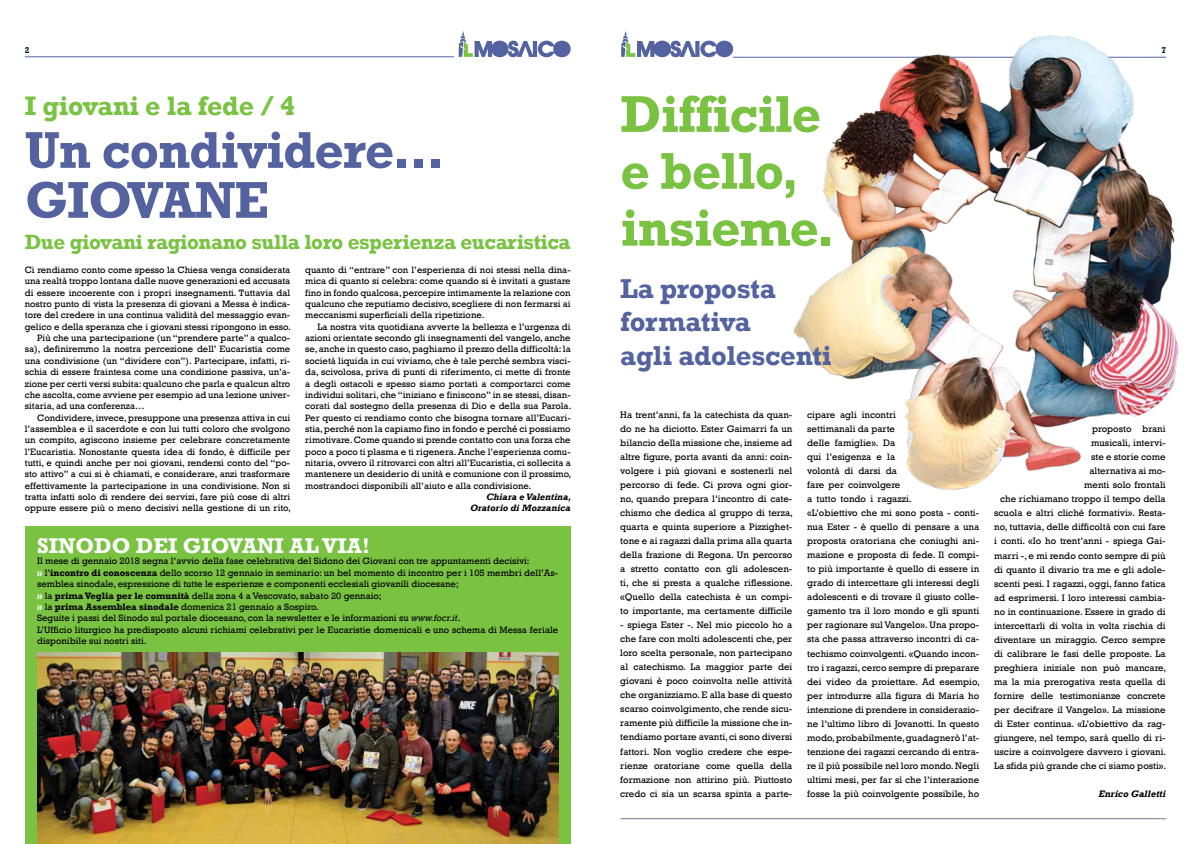
<style>
.page{position:relative;width:1191px;height:844px;background:#fff}
.page>*{position:absolute;margin:0;border:0;box-sizing:border-box;transform-origin:0 0}
.t1{font:700 52.5px/56.9px "Rockwell";letter-spacing:-.02em;color:#79c242}
.t2{font:700 52.5px/49.9px "Rockwell";letter-spacing:-.02em;color:#54639f}
.t3{font:700 28px/33.6px "Rockwell";letter-spacing:-.01em;color:#54639f}
.t4{font:700 27.39px "Rockwell";letter-spacing:-.01em;color:#79c242}
.t5{font:700 21.88px "Rockwell";color:#fff}
.t6{font:700 21.09px "Rockwell";letter-spacing:-.02em;color:#79c242}
.t7{font:9.62px/14px "Rockwell";color:#000;text-align:justify}
.t8{font:italic 700 9.62px "Rockwell";color:#000}
.t9{font:9.45px/11.4px "Rockwell";color:#000;text-align:justify}
.t10{font:italic 700 9.45px/11.4px "Rockwell";color:#000;text-align:right}
.t11{font:700 8.75px "Rockwell";color:#022}
.s1{font-weight:700;color:#fff}
.s2{font-weight:700}
.s3{font-style:italic}
</style>
<div class="page">
<hr style="left:733px;top:57px;width:433px;height:1px;background:#54639f">
<hr style="left:25px;top:56px;width:429px;height:1px;background:#54639f">
<svg style="left:459px;top:31px;width:111px;height:26px"></svg>
<svg style="left:621px;top:31px;width:112px;height:26px"></svg>
<hr style="left:620px;top:818px;width:546px;height:1px;background:#77798e">
<div style="left:25px;top:526px;width:545px;height:317px;background:#79c242"></div>
<img style="left:786px;top:35px;width:393px;height:455px">
<img style="left:37px;top:652px;width:521px;height:191px">
<p class="t11" style="left:25px;top:45px;width:6px">2</p>
<p class="t11" style="left:1161px;top:45px;width:6px">7</p>
<h3 class="t4" style="left:25px;top:89px;width:272px">I giovani e la fede / 4</h3>
<h1 class="t2" style="left:25px;top:125px;width:421px">Un condividere...<br>GIOVANE</h1>
<h3 class="t6" style="left:25px;top:229px;width:547px">Due giovani ragionano sulla loro esperienza eucaristica</h3>
<p class="t9" style="left:25px;top:264px;width:267px">Ci rendiamo conto come spesso la Chiesa venga considerata</p>
<p class="t9" style="left:25px;top:275px;width:267px">una realtà troppo lontana dalle nuove generazioni ed accusata</p>
<p class="t9" style="left:25px;top:287px;width:267px">di essere incoerente con i propri insegnamenti. Tuttavia dal</p>
<p class="t9" style="left:25px;top:298px;width:267px">nostro punto di vista la presenza di giovani a Messa è indica-</p>
<p class="t9" style="left:25px;top:309px;width:267px">tore del credere in una continua validità del messaggio evan-</p>
<p class="t9" style="left:25px;top:321px;width:268px">gelico e della speranza che i giovani stessi ripongono in esso.</p>
<p class="t9" style="left:37px;top:332px;width:254px">Più che una partecipazione (un “prendere parte” a qualco-</p>
<p class="t9" style="left:25px;top:343px;width:267px">sa), definiremmo la nostra percezione dell’ Eucaristia come</p>
<p class="t9" style="left:25px;top:355px;width:267px">una condivisione (un “dividere con”). Partecipare, infatti, ri-</p>
<p class="t9" style="left:25px;top:366px;width:267px">schia di essere fraintesa come una condizione passiva, un’a-</p>
<p class="t9" style="left:25px;top:377px;width:267px">zione per certi versi subita: qualcuno che parla e qualcun altro</p>
<p class="t9" style="left:25px;top:389px;width:267px">che ascolta, come avviene per esempio ad una lezione univer-</p>
<p class="t9" style="left:25px;top:400px;width:121px">sitaria, ad una conferenza…</p>
<p class="t9" style="left:37px;top:412px;width:254px">Condividere, invece, presuppone una presenza attiva in cui</p>
<p class="t9" style="left:25px;top:423px;width:267px">l’assemblea e il sacerdote e con lui tutti coloro che svolgono</p>
<p class="t9" style="left:25px;top:434px;width:267px">un compito, agiscono insieme per celebrare concretamente</p>
<p class="t9" style="left:25px;top:446px;width:267px">l’Eucaristia. Nonostante questa idea di fondo, è difficile per</p>
<p class="t9" style="left:25px;top:457px;width:267px">tutti, e quindi anche per noi giovani, rendersi conto del “po-</p>
<p class="t9" style="left:25px;top:468px;width:267px">sto attivo” a cui si è chiamati, e considerare, anzi trasformare</p>
<p class="t9" style="left:25px;top:480px;width:267px">effettivamente la partecipazione in una condivisione. Non si</p>
<p class="t9" style="left:25px;top:491px;width:267px">tratta infatti solo di rendere dei servizi, fare più cose di altri</p>
<p class="t9" style="left:25px;top:502px;width:268px">oppure essere più o meno decisivi nella gestione di un rito,</p>
<p class="t9" style="left:305px;top:264px;width:267px">quanto di “entrare” con l’esperienza di noi stessi nella dina&shy;mica di quanto si celebra: come quando si è invitati a gustare fino in fondo qualcosa, percepire intimamente la relazione con qualcuno che reputiamo decisivo, scegliere di non fermarsi ai meccanismi superficiali della ripetizione.</p>
<p class="t9" style="left:305px;top:321px;width:268px;text-indent:12px">La nostra vita quotidiana avverte la bellezza e l’urgenza di azioni orientate secondo gli insegnamenti del vangelo, anche se, anche in questo caso, paghiamo il prezzo della difficoltà: la società liquida in cui viviamo, che è tale perché sembra visci&shy;da, scivolosa, priva di punti di riferimento, ci mette di fronte a degli ostacoli e spesso siamo portati a comportarci come individui solitari, che “iniziano e finiscono” in se stessi, disan&shy;corati dal sostegno della presenza di Dio e della sua Parola.<br>Per questo ci rendiamo conto che bisogna tornare all’Eucari&shy;stia, perché non la capiamo fino in fondo e perché ci possiamo rimotivare. Come quando si prende contatto con una forza che poco a poco ti plasma e ti rigenera. Anche l’esperienza comu&shy;nitaria, ovvero il ritrovarci con altri all’Eucaristia, ci sollecita a mantenere un desiderio di unità e comunione con il prossimo, mostrandoci disponibili all’aiuto e alla condivisione.</p>
<p class="t10" style="left:470px;top:491px;width:103px">Chiara e Valentina,<br>Oratorio di Mozzanica</p>
<h3 class="t5" style="left:37px;top:532px;width:334px">SINODO DEI GIOVANI al via !</h3>
<p class="t9" style="left:37px;top:555px;width:522px;text-align:left">Il mese di gennaio 2018 segna l’avvio della fase celebrativa del Sidono dei Giovani con tre appuntamenti decisivi:<br><span class="s1">»</span> l’<span class="s2">incontro di conoscenza</span> dello scorso 12 gennaio in seminario: un bel momento di incontro per i 105 membri dell’As&shy;semblea sinodale, espressione di tutte le esperienze e componenti ecclesiali giovanili diocesane;<br><span class="s1">»</span> la <span class="s2">prima Veglia per le comunità</span> della zona 4 a Vescovato, sabato 20 gennaio;<br><span class="s1">»</span> la <span class="s2">prima Assemblea sinodale</span> domenica 21 gennaio a Sospiro.<br>Seguite i passi del Sinodo sul portale diocesano, con la newsletter e le informazioni su <span class="s3">www.focr.it</span>.<br>L’Ufficio liturgico ha predisposto alcuni richiami celebrativi per le Eucaristie domenicali e uno schema di Messa feriale disponibile sui nostri siti.</p>
<h1 class="t1" style="left:620px;top:86px;width:216px">Difficile e bello, insieme.</h1>
<h2 class="t3" style="left:620px;top:271px;width:213px">La proposta formativa<br>agli adolescenti</h2>
<p class="t7" style="left:620px;top:408px;width:174px">Ha trent’anni, fa la catechista da quan&shy;do ne ha diciotto. Ester Gaimarri fa un bilancio della missione che, insieme ad altre figure, porta avanti da anni: coin&shy;volgere i più giovani e sostenerli nel percorso di fede. Ci prova ogni gior&shy;no, quando prepara l’incontro di cate&shy;chismo che dedica al gruppo di terza, quarta e quinta superiore a Pizzighet&shy;tone e ai ragazzi dalla prima alla quarta della frazione di Regona. Un percorso a stretto contatto con gli adolescen&shy;ti, che si presta a qualche riflessione. «Quello della catechista è un compi&shy;to importante, ma certamente difficile</p>
<p class="t7" style="left:620px;top:618px;width:173px">- spiega Ester -. Nel mio piccolo ho a che fare con molti adolescenti che, per loro scelta personale, non partecipano al catechismo. La maggior parte dei giovani è poco coinvolta nelle attività che organizziamo. E alla base di questo scarso coinvolgimento, che rende sicu&shy;ramente più difficile la missione che in&shy;tendiamo portare avanti, ci sono diversi fattori. Non voglio credere che espe&shy;rienze oratoriane come quella della formazione non attirino più. Piuttosto credo ci sia un scarsa spinta a parte-</p>
<p class="t7" style="left:807px;top:408px;width:174px;text-align:left">cipare agli incontri<br>settimanali da parte<br>delle famiglie». Da<br>qui l’esigenza e la<br>volontà di darsi da<br>fare per coinvolgere<br>a tutto tondo i ragazzi.<br>«L’obiettivo che mi sono posta - conti&shy;nua Ester - è quello di pensare a una proposta oratoriana che coniughi ani&shy;mazione e proposta di fede. Il compi&shy;to più importante è quello di essere in grado di intercettare gli interessi degli adolescenti e di trovare il giusto colle&shy;gamento tra il loro mondo e gli spunti per ragionare sul Vangelo». Una propo&shy;sta che passa attraverso incontri di ca&shy;techismo coinvolgenti. «Quando incon&shy;tro i ragazzi, cerco sempre di preparare dei video da proiettare. Ad esempio, per introdurre alla figura di Maria ho intenzione di prendere in considerazio&shy;ne l’ultimo libro di Jovanotti. In questo modo, probabilmente, guadagnerò l’at&shy;tenzione dei ragazzi cercando di entra&shy;re il più possibile nel loro mondo. Negli ultimi mesi, per far sì che l’interazione fosse la più coinvolgente possibile, ho</p>
<p class="t7" style="left:994px;top:422px;width:174px;text-align:right">proposto brani<br>musicali, intervi-<br>ste e storie come<br>alternativa ai mo-<br>menti solo frontali<br>che richiamano troppo il tempo della scuola e altri cliché formativi». Resta&shy;no, tuttavia, delle difficoltà con cui fare i conti. «Io ho trent’anni - spiega Gai&shy;marri -, e mi rendo conto sempre di più di quanto il divario tra me e gli adole&shy;scenti pesi. I ragazzi, oggi, fanno fatica ad esprimersi. I loro interessi cambia&shy;no in continuazione. Essere in grado di intercettarli di volta in volta rischia di diventare un miraggio. Cerco sempre di calibrare le fasi delle proposte. La preghiera iniziale non può mancare, ma la mia prerogativa resta quella di fornire delle testimonianze concrete per decifrare il Vangelo». La missione di Ester continua. «L’obiettivo da rag&shy;giungere, nel tempo, sarà quello di ri&shy;uscire a coinvolgere davvero i giovani.<br>La sfida più grande che ci siamo posti».</p>
<p class="t8" style="left:1098px;top:787px;width:69px">Enrico Galletti</p>
</div>
